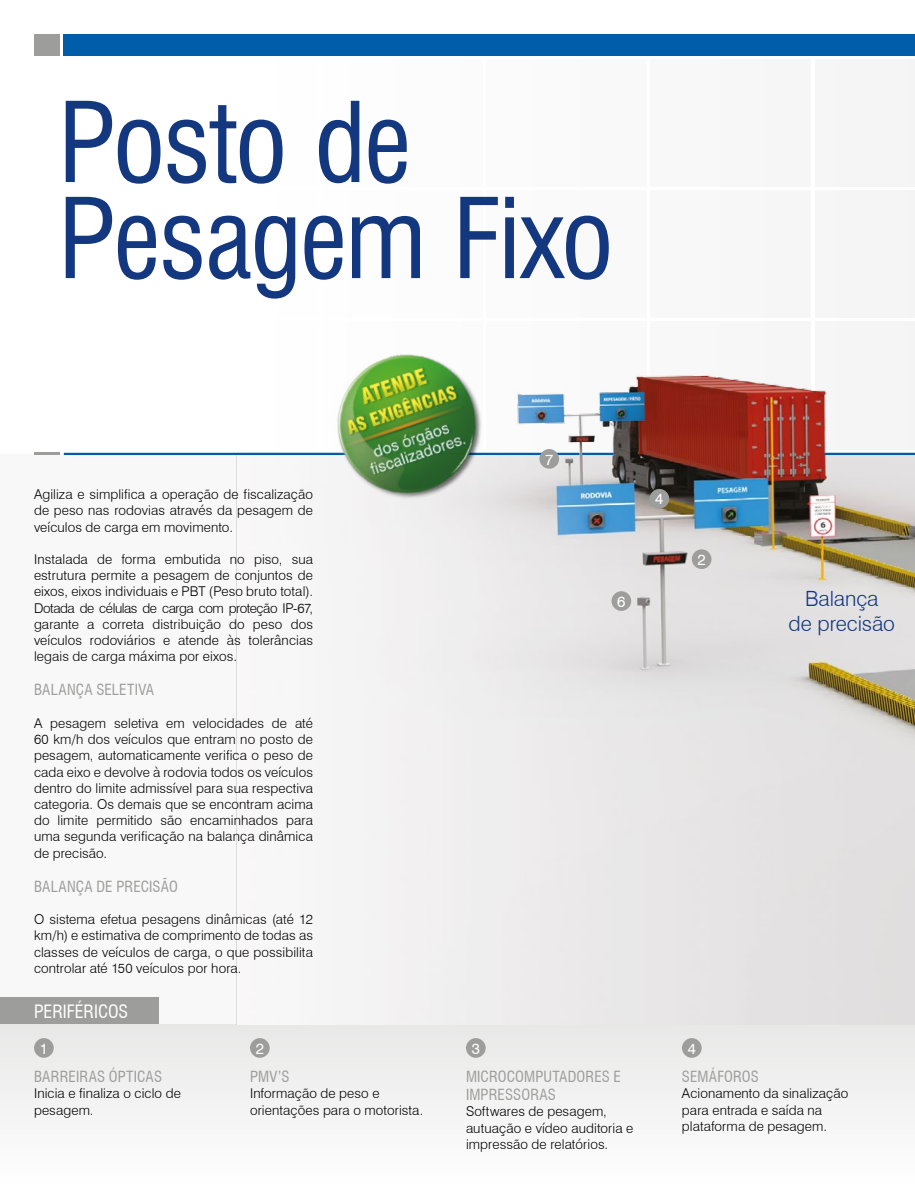
<style>
.page{position:relative;width:915px;height:1191px;background:#fff}
.page>*{position:absolute;margin:0;border:0;box-sizing:border-box;transform-origin:0 0}
.t1{font:condensed 108px/96px "Swiss 721 BT";letter-spacing:-.02em;color:#14387f}
.t2{font:300 21px/25.2px "Swiss 721 BT";letter-spacing:-.005em;color:#14387f;text-align:center}
.t3{font:condensed 18px "Swiss 721 BT";color:#fff}
.t4{font:condensed 15px/18px "Swiss 721 BT";letter-spacing:.01em;color:#9d9d9c}
.t5{font:15px "Swiss 721 BT";color:#fff}
.t6{font:300 13.5px/16.2px "Swiss 721 BT";letter-spacing:.01em;color:#000}
</style>
<div class="page">
<div style="left:0;top:1024px;width:914px;height:167px;background:#f3f3f3"></div>
<div style="left:466px;top:1038px;width:19px;height:19px;background:#9d9d9c;border-radius:50%"></div>
<div style="left:681px;top:1038px;width:20px;height:19px;background:#9d9d9c;border-radius:50%"></div>
<div style="left:650px;top:59px;width:160px;height:127px;background:#f7f7f7"></div>
<div style="left:486px;top:59px;width:160px;height:127px;background:#fafafa"></div>
<div style="left:814px;top:59px;width:100px;height:127px;background:#f5f5f5"></div>
<div style="left:64px;top:34px;width:850px;height:21px;background:#005da9"></div>
<div style="left:34px;top:34px;width:26px;height:21px;background:#9d9d9c"></div>
<div style="left:34px;top:1038px;width:20px;height:19px;background:#9d9d9c;border-radius:50%"></div>
<div style="left:250px;top:1038px;width:19px;height:19px;background:#9d9d9c;border-radius:50%"></div>
<img style="left:0;top:186px;width:914px;height:838px">
<hr style="left:34px;top:453px;width:26px;height:2px;background:#9d9d9c">
<hr style="left:64px;top:453px;width:515px;height:2px;background:#005da9">
<hr style="left:582px;top:453px;width:31px;height:2px;background:#005da9">
<hr style="left:824px;top:453px;width:90px;height:2px;background:#005da9">
<img style="left:303px;top:324px;width:211px;height:211px">
<div style="left:691px;top:549px;width:20px;height:20px;background:#9d9d9c;border-radius:50%"></div>
<div style="left:649px;top:489px;width:20px;height:19px;background:#9d9d9c;border-radius:50%"></div>
<div style="left:611px;top:591px;width:20px;height:20px;background:#9d9d9c;border-radius:50%"></div>
<div style="left:539px;top:449px;width:20px;height:20px;background:#9d9d9c;border-radius:50%"></div>
<h1 class="t1" style="left:58px;top:95px;width:556px">Posto de<br>Pesagem Fixo</h1>
<p class="t6" style="left:34px;top:486px;width:280px;text-align:justify">Agiliza e simplifica a operação de fiscalização de peso nas rodovias através da pesagem de veículos de carga em movimento.</p>
<p class="t6" style="left:34px;top:551px;width:280px;text-align:justify">Instalada de forma embutida no piso, sua estrutura permite a pesagem de conjuntos de eixos, eixos individuais e PBT (Peso bruto total).<br>Dotada de células de carga com proteção IP-67, garante a correta distribuição do peso dos veículos rodoviários e atende às tolerâncias legais de carga máxima por eixos.</p>
<p class="t4" style="left:34px;top:681px;width:121px">BALANÇA SELETIVA</p>
<p class="t6" style="left:34px;top:715px;width:280px;text-align:justify">A pesagem seletiva em velocidades de até 60 km/h dos veículos que entram no posto de pesagem, automaticamente verifica o peso de cada eixo e devolve à rodovia todos os veículos dentro do limite admissível para sua respectiva categoria. Os demais que se encontram acima do limite permitido são encaminhados para uma segunda verificação na balança dinâmica de precisão.</p>
<p class="t4" style="left:34px;top:877px;width:145px">BALANÇA DE PRECISÃO</p>
<p class="t6" style="left:34px;top:911px;width:280px;text-align:justify">O sistema efetua pesagens dinâmicas (até 12 km/h) e estimativa de comprimento de todas as classes de veículos de carga, o que possibilita controlar até 150 veículos por hora.</p>
<h3 class="t3" style="left:34px;top:1000px;width:96px">PERIFÉRICOS</h3>
<p class="t5" style="left:40px;top:1038px;width:10px">1</p>
<p class="t5" style="left:256px;top:1038px;width:10px">2</p>
<p class="t4" style="left:34px;top:1067px;width:129px">BARREIRAS ÓPTICAS</p>
<p class="t6" style="left:34px;top:1085px;width:148px">Inicia e finaliza o ciclo de pesagem.</p>
<p class="t4" style="left:250px;top:1067px;width:41px">PMV’S</p>
<p class="t6" style="left:250px;top:1085px;width:175px">Informação de peso e orientações para o motorista.</p>
<p class="t5" style="left:545px;top:449px;width:10px">7</p>
<p class="t5" style="left:655px;top:489px;width:10px">4</p>
<p class="t5" style="left:617px;top:591px;width:10px">6</p>
<p class="t5" style="left:697px;top:549px;width:10px">2</p>
<h2 class="t2" style="left:788px;top:586px;width:108px">Balança<br>de precisão</h2>
<p class="t5" style="left:471px;top:1038px;width:10px">3</p>
<p class="t5" style="left:687px;top:1038px;width:10px">4</p>
<p class="t4" style="left:466px;top:1067px;width:156px">MICROCOMPUTADORES E<br>IMPRESSORAS</p>
<p class="t6" style="left:466px;top:1103px;width:169px">Softwares de pesagem, autuação e vídeo auditoria e impressão de relatórios.</p>
<p class="t4" style="left:681px;top:1067px;width:78px">SEMÁFOROS</p>
<p class="t6" style="left:681px;top:1085px;width:168px">Acionamento da sinalização para entrada e saída na plataforma de pesagem.</p>
</div>
